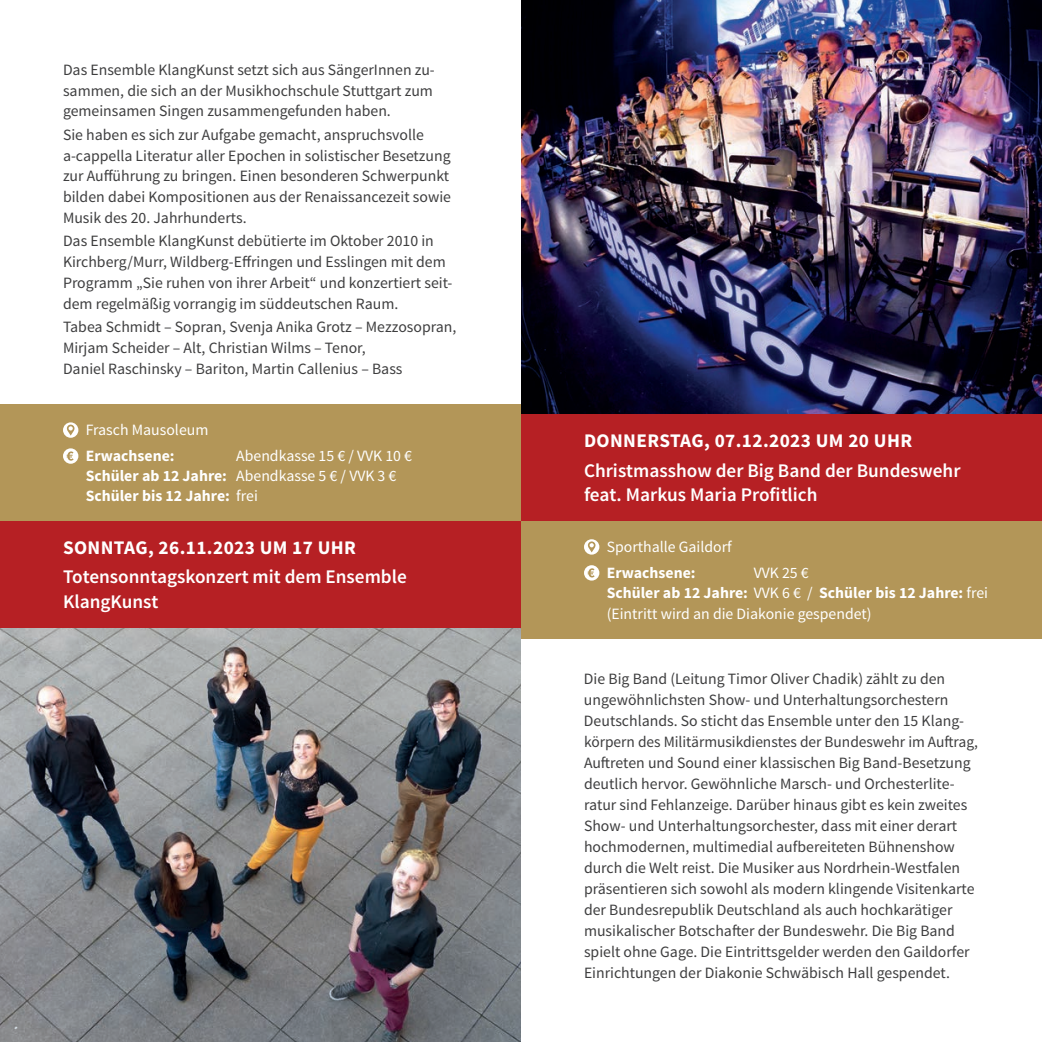
<style>
.page{position:relative;width:1042px;height:1042px;background:#fff}
.page>*{position:absolute;margin:0;border:0;box-sizing:border-box;transform-origin:0 0}
.t1{font:600 19.25px/24.5px "Source Sans Pro";color:#fff}
.t2{font:700 19.25px "Source Sans Pro";letter-spacing:.02em;color:#fff}
.t3{font:15.75px/21px "Source Sans Pro";color:#3e3e3f}
.t4{font:15.75px/20.1px "Source Sans Pro";color:#fff}
.t5{font:700 15.75px "Source Sans Pro";color:#fff}
.s1{font-weight:700}
</style>
<div class="page">
<img style="left:521px;top:0;width:521px;height:414px">
<img style="left:0;top:628px;width:521px;height:414px">
<div style="left:0;top:521px;width:521px;height:107px;background:#b62024"></div>
<div style="left:0;top:404px;width:521px;height:117px;background:#b39658"></div>
<svg style="left:63px;top:422px;width:15px;height:16px"></svg>
<svg style="left:67px;top:425px;width:7px;height:10px"></svg>
<svg style="left:63px;top:448px;width:15px;height:16px"></svg>
<svg style="left:67px;top:451px;width:7px;height:10px"></svg>
<div style="left:521px;top:414px;width:521px;height:107px;background:#b62024"></div>
<div style="left:521px;top:521px;width:521px;height:117px;background:#b39658"></div>
<svg style="left:584px;top:539px;width:15px;height:15px"></svg>
<svg style="left:588px;top:541px;width:7px;height:11px"></svg>
<svg style="left:584px;top:565px;width:15px;height:15px"></svg>
<svg style="left:588px;top:568px;width:6px;height:9px"></svg>
<p class="t3" style="left:63px;top:59px;width:373px">Das Ensemble KlangKunst setzt sich aus SängerInnen zu&shy;sammen, die sich an der Musikhochschule Stuttgart zum gemeinsamen Singen zusammengefunden haben.</p>
<p class="t3" style="left:63px;top:124px;width:389px">Sie haben es sich zur Aufgabe gemacht, anspruchsvolle a-cappella Literatur aller Epochen in solistischer Besetzung zur Aufführung zu bringen. Einen besonderen Schwerpunkt bilden dabei Kompositionen aus der Renaissancezeit sowie Musik des 20. Jahrhunderts.</p>
<p class="t3" style="left:63px;top:231px;width:391px">Das Ensemble KlangKunst debütierte im Oktober 2010 in Kirchberg/Murr, Wildberg-Effringen und Esslingen mit dem Programm „Sie ruhen von ihrer Arbeit“ und konzertiert seit&shy;dem regelmäßig vorrangig im süddeutschen Raum.</p>
<p class="t3" style="left:63px;top:317px;width:395px">Tabea Schmidt – Sopran, Svenja Anika Grotz – Mezzosopran,<br>Mirjam Scheider – Alt, Christian Wilms – Tenor,<br>Daniel Raschinsky – Bariton, Martin Callenius – Bass</p>
<p class="t4" style="left:86px;top:420px;width:124px">Frasch Mausoleum</p>
<p class="t5" style="left:86px;top:446px;width:90px">Erwachsene:</p>
<p class="t4" style="left:86px;top:446px;width:328px;text-indent:151px">Abendkasse 15 € / VVK 10 €<br><span class="s1">Schüler ab 12 Jahre:</span> Abendkasse 5 € / VVK 3 €<br><span class="s1">Schüler bis 12 Jahre:</span> frei</p>
<p class="t2" style="left:63px;top:535px;width:295px">SONNTAG, 26.11.2023 UM 17 UHR</p>
<p class="t1" style="left:63px;top:565px;width:345px">Totensonntagskonzert mit dem Ensemble<br>KlangKunst</p>
<p class="t2" style="left:584px;top:429px;width:330px">DONNERSTAG, 07.12.2023 UM 20 UHR</p>
<p class="t1" style="left:584px;top:459px;width:378px">Christmasshow der Big Band der Bundeswehr feat. Markus Maria Profitlich</p>
<p class="t4" style="left:607px;top:537px;width:126px">Sporthalle Gaildorf</p>
<p class="t5" style="left:607px;top:562px;width:90px">Erwachsene:</p>
<p class="t4" style="left:607px;top:563px;width:383px;text-indent:147px">VVK 25 €<br><span class="s1">Schüler ab 12 Jahre:</span> VVK 6 € / <span class="s1">Schüler bis 12 Jahre:</span> frei (Eintritt wird an die Diakonie gespendet)</p>
<p class="t3" style="left:584px;top:669px;width:395px">Die Big Band (Leitung Timor Oliver Chadik) zählt zu den ungewöhnlichsten Show- und Unterhaltungsorchestern Deutschlands. So sticht das Ensemble unter den 15 Klang&shy;körpern des Militärmusikdienstes der Bundeswehr im Auftrag, Auftreten und Sound einer klassischen Big Band-Besetzung deutlich hervor. Gewöhnliche Marsch- und Orchesterlite&shy;ratur sind Fehlanzeige. Darüber hinaus gibt es kein zweites Show- und Unterhaltungsorchester, dass mit einer derart hochmodernen, multimedial aufbereiteten Bühnenshow durch die Welt reist. Die Musiker aus Nordrhein-Westfalen präsentieren sich sowohl als modern klingende Visitenkarte der Bundesrepublik Deutschland als auch hochkarätiger musikalischer Botschafter der Bundeswehr. Die Big Band spielt ohne Gage. Die Eintrittsgelder werden den Gaildorfer Einrichtungen der Diakonie Schwäbisch Hall gespendet.</p>
</div>
